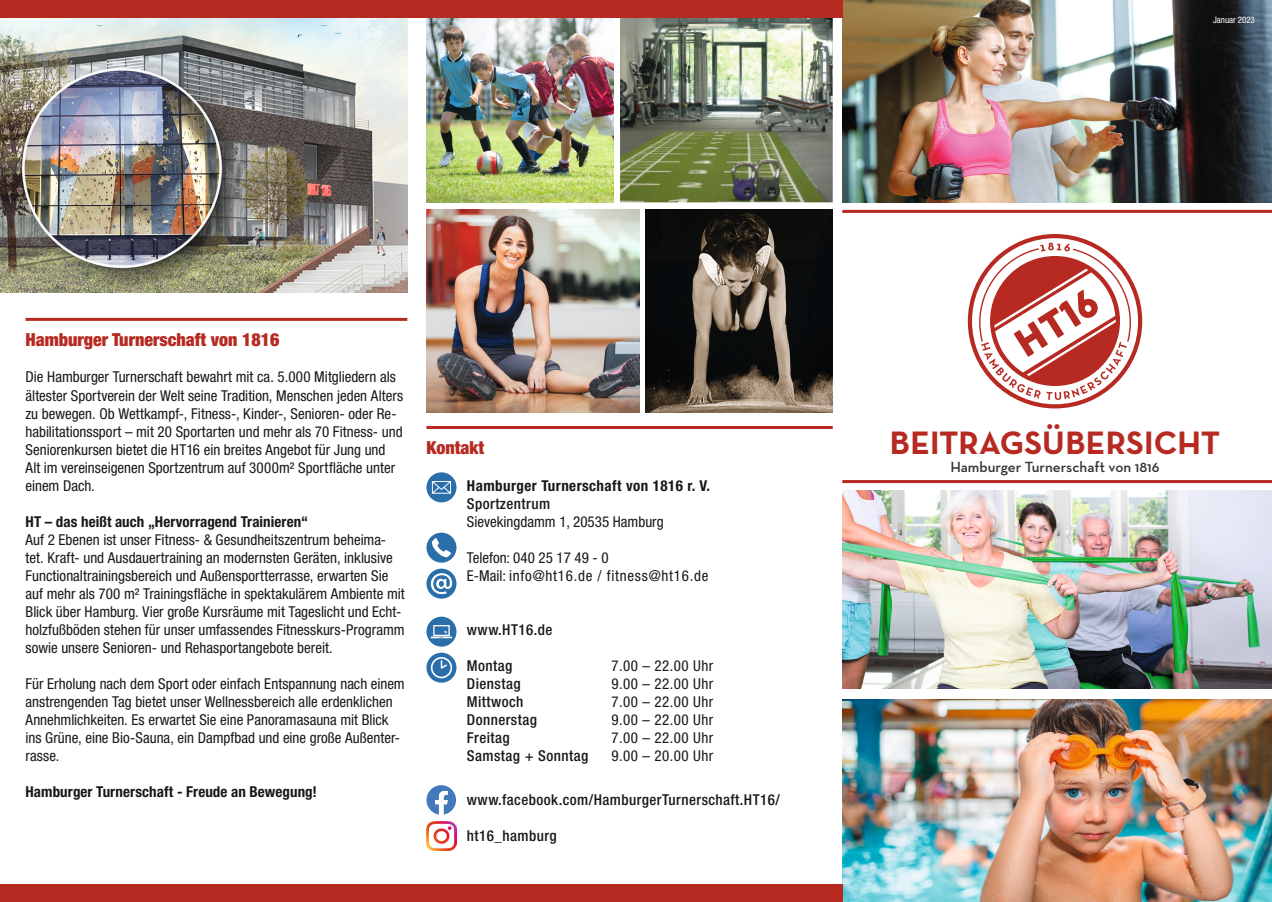
<style>
.page{position:relative;width:1272px;height:902px;background:#fff}
.page>*{position:absolute;margin:0;border:0;box-sizing:border-box;transform-origin:0 0}
.t1{font:700 33px "Neutra Text";letter-spacing:.005em;color:#b62a21}
.t2{font:900 condensed 18px "Helvetica Neue LT Std";color:#b62a21}
.t3{font:condensed 15px/18px "Helvetica Neue LT Std";color:#171818}
.t4{font:500 condensed 15px "Helvetica Neue LT Std";letter-spacing:.03em;color:#171818}
.t5{font:700 condensed 15px "Helvetica Neue LT Std";letter-spacing:.005em;color:#171818}
.t6{font:condensed 15px/18px "Helvetica Neue LT Std";letter-spacing:.05em;color:#171818}
.t7{font:700 condensed 15px "Helvetica Neue LT Std";letter-spacing:.03em;color:#171818}
.t8{font:600 15px "Neutra Text";color:#363232}
.t9{font:condensed 9px "Helvetica Neue LT Std";letter-spacing:-.005em;color:#fff}
</style>
<div class="page">
<img style="left:842px;top:699px;width:429px;height:202px">
<img style="left:842px;top:490px;width:429px;height:198px">
<img style="left:842px;top:0;width:429px;height:202px">
<img style="left:0;top:17px;width:407px;height:275px">
<img style="left:426px;top:17px;width:187px;height:185px">
<img style="left:620px;top:17px;width:212px;height:185px">
<img style="left:426px;top:210px;width:213px;height:202px">
<img style="left:645px;top:210px;width:187px;height:202px">
<svg style="left:426px;top:785px;width:30px;height:29px"></svg>
<img style="left:426px;top:821px;width:30px;height:29px">
<div style="left:426px;top:472px;width:30px;height:30px;background:#2a6eaa;border-radius:50%"></div>
<svg style="left:432px;top:481px;width:19px;height:12px"></svg>
<div style="left:426px;top:532px;width:30px;height:30px;background:#2a6eaa;border-radius:50%"></div>
<svg style="left:431px;top:538px;width:20px;height:19px"></svg>
<div style="left:426px;top:616px;width:30px;height:30px;background:#2a6eaa;border-radius:50%"></div>
<svg style="left:431px;top:625px;width:21px;height:13px"></svg>
<svg style="left:426px;top:568px;width:30px;height:30px"></svg>
<svg style="left:431px;top:573px;width:21px;height:21px"></svg>
<svg style="left:426px;top:652px;width:30px;height:30px"></svg>
<svg style="left:431px;top:657px;width:21px;height:21px"></svg>
<hr style="left:426px;top:426px;width:406px;height:3px;background:#b62a21">
<hr style="left:26px;top:318px;width:381px;height:3px;background:#b62a21">
<hr style="left:842px;top:210px;width:429px;height:3px;background:#b62a21">
<hr style="left:842px;top:480px;width:429px;height:3px;background:#b62a21">
<div style="left:0;top:0;width:842px;height:17px;background:#b62a21"></div>
<div style="left:0;top:884px;width:842px;height:17px;background:#b62a21"></div>
<svg style="left:967px;top:234px;width:175px;height:174px"></svg>
<p class="t9" style="left:1213px;top:15px;width:43px">Januar 2023</p>
<p class="t2" style="left:26px;top:329px;width:255px">Hamburger Turnerschaft von 1816</p>
<p class="t3" style="left:26px;top:368px;width:379px">Die Hamburger Turnerschaft bewahrt mit ca. 5.000 Mitgliedern als ältester Sportverein der Welt seine Tradition, Menschen jeden Alters zu bewegen. Ob Wettkampf-, Fitness-, Kinder-, Senioren- oder Re&shy;habilitationssport – mit 20 Sportarten und mehr als 70 Fitness- und Seniorenkursen bietet die HT16 ein breites Angebot für Jung und Alt im vereinseigenen Sportzentrum auf 3000m² Sportfläche unter einem Dach.</p>
<p class="t5" style="left:26px;top:512px;width:284px">HT – das heißt auch „Hervorragend Trainieren“</p>
<p class="t3" style="left:26px;top:530px;width:381px">Auf 2 Ebenen ist unser Fitness- &amp; Gesundheitszentrum beheima&shy;tet. Kraft- und Ausdauertraining an modernsten Geräten, inklusive Functionaltrainingsbereich und Außensportterrasse, erwarten Sie auf mehr als 700 m² Trainingsfläche in spektakulärem Ambiente mit Blick über Hamburg. Vier große Kursräume mit Tageslicht und Echt&shy;holzfußböden stehen für unser umfassendes Fitnesskurs-Programm sowie unsere Senioren- und Rehasportangebote bereit.</p>
<p class="t3" style="left:26px;top:674px;width:381px">Für Erholung nach dem Sport oder einfach Entspannung nach einem anstrengenden Tag bietet unser Wellnessbereich alle erdenklichen Annehmlichkeiten. Es erwartet Sie eine Panoramasauna mit Blick ins Grüne, eine Bio-Sauna, ein Dampfbad und eine große Außenter&shy;rasse.</p>
<p class="t5" style="left:26px;top:782px;width:293px">Hamburger Turnerschaft - Freude an Bewegung!</p>
<p class="t2" style="left:426px;top:437px;width:59px">Kontakt</p>
<p class="t7" style="left:467px;top:476px;width:245px">Hamburger Turnerschaft von 1816 r. V.</p>
<p class="t4" style="left:467px;top:494px;width:85px">Sportzentrum</p>
<p class="t3" style="left:467px;top:512px;width:198px">Sievekingdamm 1, 20535 Hamburg</p>
<p class="t6" style="left:467px;top:548px;width:243px">Telefon: 040 25 17 49 - 0<br>E-Mail: info@ht16.de / fitness@ht16.de</p>
<p class="t4" style="left:467px;top:620px;width:87px">www.HT16.de</p>
<p class="t4" style="left:467px;top:656px;width:47px">Montag</p>
<p class="t3" style="left:611px;top:656px;width:103px">7.00 – 22.00 Uhr</p>
<p class="t4" style="left:467px;top:674px;width:55px">Dienstag</p>
<p class="t3" style="left:611px;top:674px;width:103px">9.00 – 22.00 Uhr</p>
<p class="t4" style="left:467px;top:692px;width:58px">Mittwoch</p>
<p class="t3" style="left:611px;top:692px;width:103px">7.00 – 22.00 Uhr</p>
<p class="t4" style="left:467px;top:710px;width:72px">Donnerstag</p>
<p class="t3" style="left:611px;top:710px;width:103px">9.00 – 22.00 Uhr</p>
<p class="t4" style="left:467px;top:728px;width:44px">Freitag</p>
<p class="t3" style="left:611px;top:728px;width:103px">7.00 – 22.00 Uhr</p>
<p class="t4" style="left:467px;top:746px;width:123px">Samstag + Sonntag</p>
<p class="t3" style="left:611px;top:746px;width:103px">9.00 – 20.00 Uhr</p>
<p class="t4" style="left:467px;top:791px;width:314px">www.facebook.com/HamburgerTurnerschaft.HT16/</p>
<p class="t4" style="left:467px;top:827px;width:91px">ht16_hamburg</p>
<h1 class="t1" style="left:889px;top:422px;width:332px">BEITRAGSÜBERSICHT</h1>
<p class="t8" style="left:950px;top:458px;width:211px">Hamburger Turnerschaft von 1816</p>
</div>
